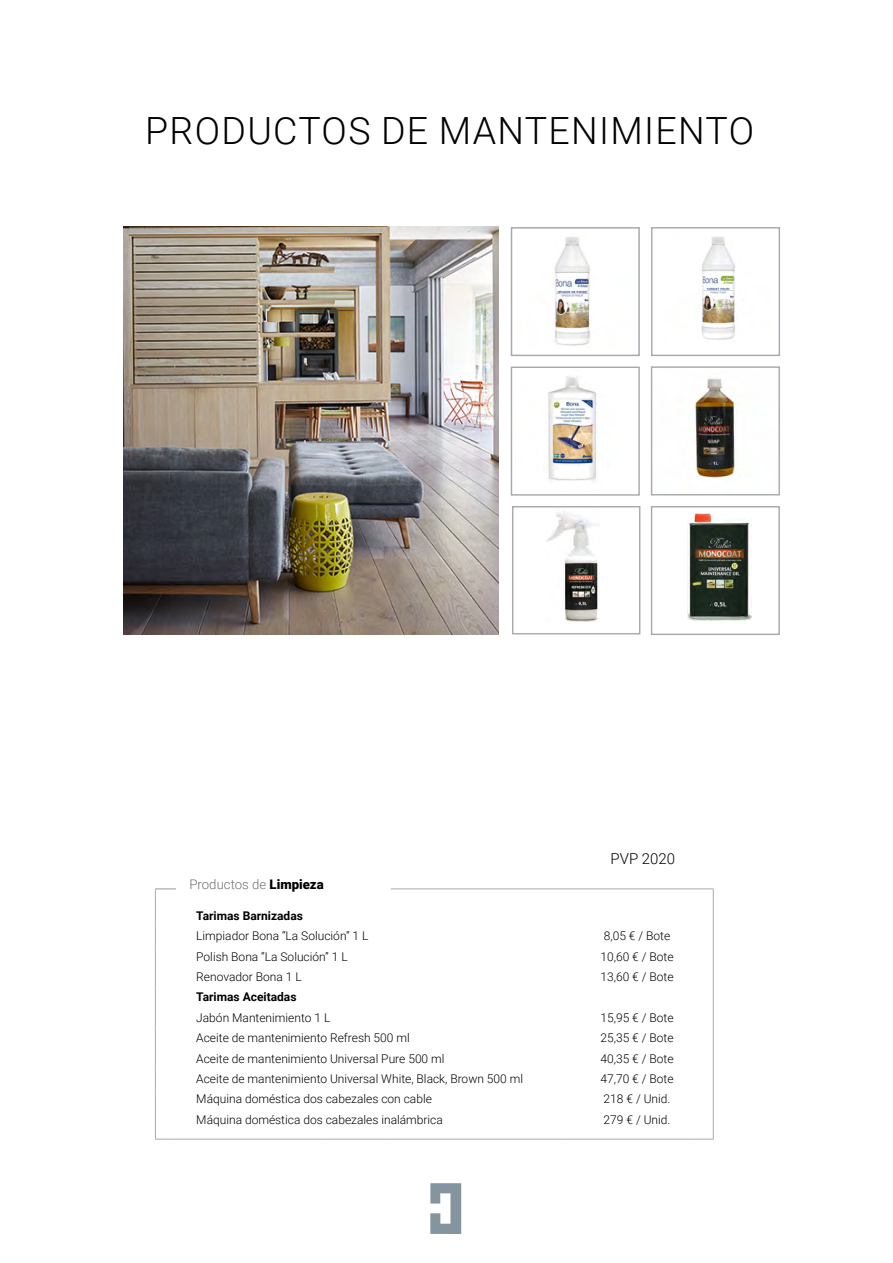
<style>
.page{position:relative;width:893px;height:1263px;background:#fff}
.page>*{position:absolute;margin:0;border:0;box-sizing:border-box;transform-origin:0 0}
.t1{font:300 37.5px "Roboto";letter-spacing:.035em;color:#000}
.t2{font:300 15px "Roboto";color:#000}
.t3{font:300 13.2px "Roboto";color:#6d6e71}
.t4{font:300 12px "Roboto";color:#000}
.t5{font:700 12px "Roboto";color:#000}
.s1{font-weight:900;color:#000}
</style>
<div class="page">
<img style="left:123px;top:226px;width:376px;height:409px">
<img style="left:701px;top:236px;width:37px;height:104px">
<div style="left:651px;top:227px;width:129px;height:129px;border:1px solid #a7a9ac"></div>
<img style="left:694px;top:378px;width:44px;height:101px">
<div style="left:651px;top:366px;width:129px;height:129px;border:1px solid #a7a9ac"></div>
<img style="left:548px;top:376px;width:49px;height:106px">
<div style="left:511px;top:367px;width:129px;height:129px;border:1px solid #a7a9ac"></div>
<img style="left:687px;top:514px;width:64px;height:106px">
<div style="left:651px;top:506px;width:129px;height:129px;border:1px solid #a7a9ac"></div>
<img style="left:547px;top:512px;width:52px;height:110px">
<div style="left:512px;top:506px;width:128px;height:128px;border:1px solid #a7a9ac"></div>
<hr style="left:391px;top:888px;width:170px;height:1px;background:#a7a9ac">
<hr style="left:561px;top:888px;width:131px;height:1px;background:#a7a9ac">
<svg style="left:155px;top:888px;width:21px;height:252px"></svg>
<hr style="left:176px;top:1139px;width:147px;height:1px;background:#a7a9ac">
<hr style="left:323px;top:1139px;width:68px;height:1px;background:#a7a9ac">
<hr style="left:391px;top:1139px;width:170px;height:1px;background:#a7a9ac">
<hr style="left:561px;top:1139px;width:131px;height:1px;background:#a7a9ac">
<svg style="left:692px;top:888px;width:22px;height:252px"></svg>
<img style="left:554px;top:237px;width:36px;height:109px">
<div style="left:511px;top:227px;width:129px;height:129px;border:2px solid #a7a9ac"></div>
<svg style="left:430px;top:1183px;width:31px;height:51px"></svg>
<h1 class="t1" style="left:145px;top:104px;width:610px">PRODUCTOS DE MANTENIMIENTO</h1>
<p class="t2" style="left:610px;top:848px;width:66px">PVP 2020</p>
<p class="t3" style="left:189px;top:875px;width:136px">Productos de <span class="s1">Limpieza</span></p>
<p class="t5" style="left:196px;top:907px;width:108px">Tarimas Barnizadas</p>
<p class="t4" style="left:196px;top:927px;width:174px">Limpiador Bona “La Solución” 1 L</p>
<p class="t4" style="left:604px;top:927px;width:68px">8,05 € / Bote</p>
<p class="t4" style="left:196px;top:948px;width:153px">Polish Bona “La Solución” 1 L</p>
<p class="t4" style="left:600px;top:948px;width:75px">10,60 € / Bote</p>
<p class="t4" style="left:196px;top:968px;width:107px">Renovador Bona 1 L</p>
<p class="t4" style="left:600px;top:968px;width:75px">13,60 € / Bote</p>
<p class="t5" style="left:196px;top:989px;width:102px">Tarimas Aceitadas</p>
<p class="t4" style="left:196px;top:1009px;width:136px">Jabón Mantenimiento 1 L</p>
<p class="t4" style="left:600px;top:1009px;width:75px">15,95 € / Bote</p>
<p class="t4" style="left:196px;top:1029px;width:215px">Aceite de mantenimiento Refresh 500 ml</p>
<p class="t4" style="left:600px;top:1029px;width:75px">25,35 € / Bote</p>
<p class="t4" style="left:196px;top:1050px;width:250px">Aceite de mantenimiento Universal Pure 500 ml</p>
<p class="t4" style="left:600px;top:1050px;width:75px">40,35 € / Bote</p>
<p class="t4" style="left:196px;top:1070px;width:328px">Aceite de mantenimiento Universal White, Black, Brown 500 ml</p>
<p class="t4" style="left:600px;top:1070px;width:75px">47,70 € / Bote</p>
<p class="t4" style="left:196px;top:1091px;width:237px">Máquina doméstica dos cabezales con cable</p>
<p class="t4" style="left:604px;top:1091px;width:68px">218 € / Unid.</p>
<p class="t4" style="left:196px;top:1111px;width:248px">Máquina doméstica dos cabezales inalámbrica</p>
<p class="t4" style="left:604px;top:1111px;width:68px">279 € / Unid.</p>
</div>
